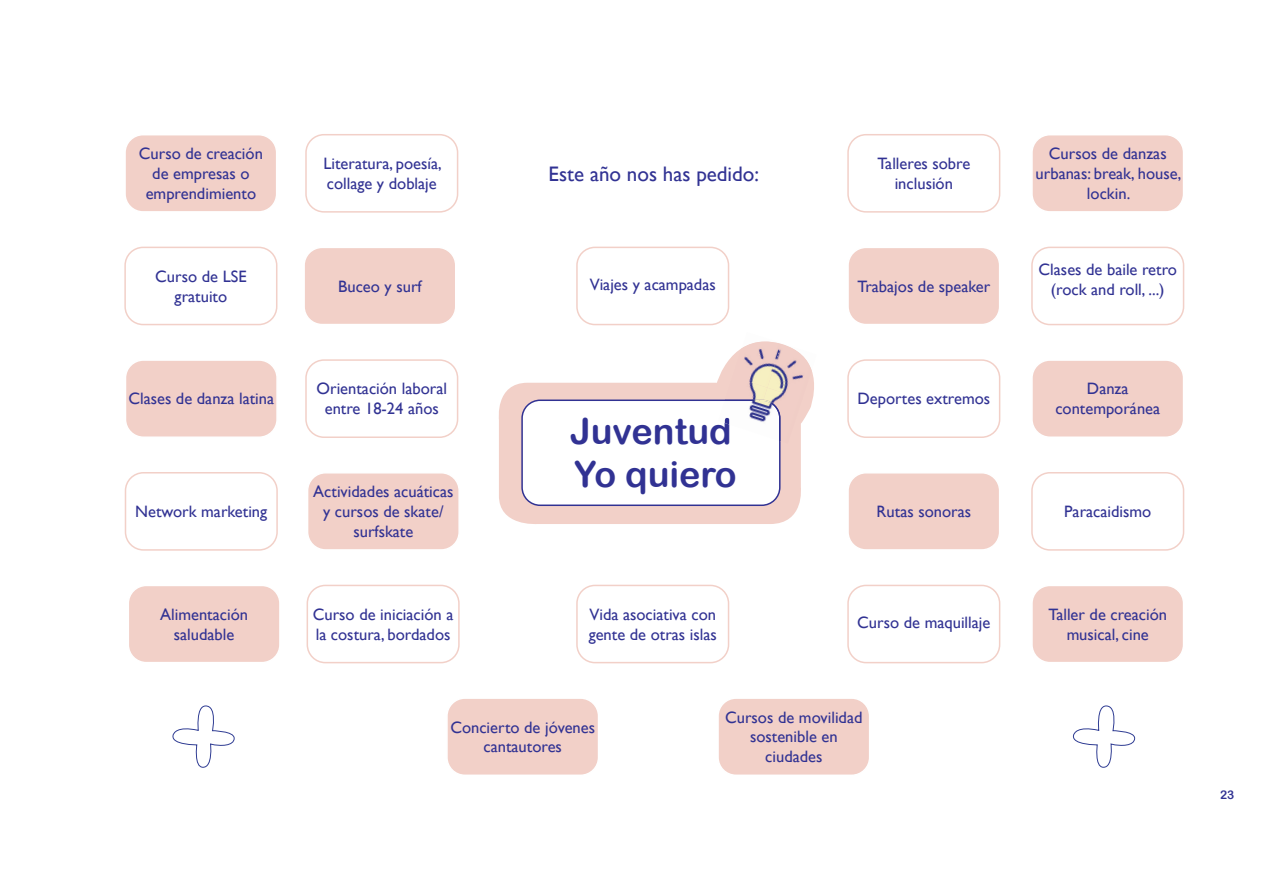
<style>
.page{position:relative;width:1263px;height:893px;background:#fff}
.page>*{position:absolute;margin:0;border:0;box-sizing:border-box;transform-origin:0 0}
.t1{font:36px/43.2px "Arial Rounded MT Bold";color:#313293}
.t2{font:21px "Gill Sans";color:#313293}
.t3{font:16.5px/19.8px "Gill Sans";color:#313293;text-align:center}
.t4{font:12px "Arial Rounded MT Bold";color:#313293}
</style>
<div class="page">
<div style="left:576px;top:247px;width:153px;height:78px;border:2px solid #f2d0c8;border-radius:18px"></div>
<div style="left:1032px;top:135px;width:151px;height:77px;background:#f2d0c8;border-radius:18px"></div>
<div style="left:1031px;top:134px;width:153px;height:79px;border:2px solid #fff;border-radius:18px"></div>
<div style="left:847px;top:359px;width:153px;height:79px;border:2px solid #f2d0c8;border-radius:18px"></div>
<div style="left:1031px;top:247px;width:153px;height:78px;border:2px solid #f2d0c8;border-radius:18px"></div>
<div style="left:125px;top:472px;width:153px;height:79px;border:2px solid #f2d0c8;border-radius:18px"></div>
<div style="left:1032px;top:360px;width:151px;height:77px;background:#f2d0c8;border-radius:18px"></div>
<div style="left:1031px;top:359px;width:153px;height:79px;border:2px solid #fff;border-radius:18px"></div>
<div style="left:305px;top:359px;width:153px;height:79px;border:2px solid #f2d0c8;border-radius:18px"></div>
<div style="left:125px;top:360px;width:152px;height:77px;background:#f2d0c8;border-radius:18px"></div>
<div style="left:125px;top:359px;width:153px;height:79px;border:2px solid #fff;border-radius:18px"></div>
<div style="left:124px;top:247px;width:153px;height:78px;border:2px solid #f2d0c8;border-radius:18px"></div>
<div style="left:125px;top:135px;width:152px;height:77px;background:#f2d0c8;border-radius:18px"></div>
<div style="left:124px;top:134px;width:153px;height:79px;border:2px solid #fff;border-radius:18px"></div>
<div style="left:305px;top:134px;width:153px;height:79px;border:2px solid #f2d0c8;border-radius:18px"></div>
<div style="left:576px;top:585px;width:153px;height:78px;border:2px solid #f2d0c8;border-radius:18px"></div>
<div style="left:848px;top:247px;width:152px;height:78px;background:#f2d0c8;border-radius:18px"></div>
<div style="left:847px;top:247px;width:153px;height:78px;border:2px solid #fff;border-radius:18px"></div>
<div style="left:307px;top:585px;width:153px;height:78px;border:2px solid #f2d0c8;border-radius:18px"></div>
<div style="left:1032px;top:585px;width:151px;height:78px;background:#f2d0c8;border-radius:18px"></div>
<div style="left:1031px;top:585px;width:153px;height:78px;border:2px solid #fff;border-radius:18px"></div>
<div style="left:1031px;top:472px;width:153px;height:79px;border:2px solid #f2d0c8;border-radius:18px"></div>
<div style="left:128px;top:585px;width:152px;height:78px;background:#f2d0c8;border-radius:18px"></div>
<div style="left:128px;top:585px;width:153px;height:78px;border:2px solid #fff;border-radius:18px"></div>
<div style="left:304px;top:247px;width:152px;height:78px;background:#f2d0c8;border-radius:18px"></div>
<div style="left:303px;top:247px;width:153px;height:78px;border:2px solid #fff;border-radius:18px"></div>
<div style="left:847px;top:585px;width:153px;height:78px;border:2px solid #f2d0c8;border-radius:18px"></div>
<div style="left:847px;top:134px;width:153px;height:79px;border:2px solid #f2d0c8;border-radius:18px"></div>
<div style="left:308px;top:473px;width:151px;height:77px;background:#f2d0c8;border-radius:18px"></div>
<div style="left:307px;top:472px;width:153px;height:79px;border:2px solid #fff;border-radius:18px"></div>
<div style="left:848px;top:473px;width:152px;height:77px;background:#f2d0c8;border-radius:18px"></div>
<div style="left:847px;top:472px;width:153px;height:79px;border:2px solid #fff;border-radius:18px"></div>
<svg style="left:498px;top:356px;width:316px;height:168px;fill:#f2d0c8"></svg>
<img style="left:812px;top:356px;width:2px;height:14px">
<img style="left:732px;top:341px;width:49px;height:35px">
<img style="left:767px;top:344px;width:45px;height:55px">
<img style="left:725px;top:376px;width:42px;height:23px">
<img style="left:763px;top:388px;width:39px;height:56px">
<svg style="left:521px;top:399px;width:259px;height:107px"></svg>
<div style="left:718px;top:698px;width:152px;height:77px;background:#f2d0c8;border-radius:18px"></div>
<div style="left:717px;top:697px;width:153px;height:79px;border:2px solid #fff;border-radius:18px"></div>
<div style="left:447px;top:698px;width:151px;height:77px;background:#f2d0c8;border-radius:18px"></div>
<div style="left:446px;top:697px;width:153px;height:79px;border:2px solid #fff;border-radius:18px"></div>
<svg style="left:1072px;top:705px;width:63px;height:62px"></svg>
<svg style="left:172px;top:705px;width:62px;height:62px"></svg>
<p class="t3" style="left:139px;top:144px;width:125px">Curso de creación de empresas o emprendimiento</p>
<p class="t3" style="left:323px;top:153px;width:120px;text-align:left">Literatura, poesía, collage y doblaje</p>
<p class="t2" style="left:548px;top:161px;width:212px">Este año nos has pedido:</p>
<p class="t3" style="left:877px;top:153px;width:94px">Talleres sobre inclusión</p>
<p class="t3" style="left:1036px;top:144px;width:147px">Cursos de danzas urbanas: break, house, lockin.</p>
<p class="t3" style="left:155px;top:266px;width:93px">Curso de LSE gratuito</p>
<p class="t3" style="left:338px;top:276px;width:85px">Buceo y surf</p>
<p class="t3" style="left:590px;top:274px;width:128px">Viajes y acampadas</p>
<p class="t3" style="left:857px;top:276px;width:134px">Trabajos de speaker</p>
<p class="t3" style="left:1039px;top:260px;width:140px">Clases de baile retro (rock and roll, ...)</p>
<p class="t3" style="left:128px;top:389px;width:147px">Clases de danza latina</p>
<p class="t3" style="left:135px;top:501px;width:133px">Network marketing</p>
<p class="t3" style="left:317px;top:379px;width:132px">Orientación laboral entre 18-24 años</p>
<p class="t3" style="left:313px;top:482px;width:142px">Actividades acuáticas y cursos de skate/ surfskate</p>
<h1 class="t1" style="left:570px;top:409px;width:168px">Juventud<br>Yo quiero</h1>
<p class="t3" style="left:857px;top:389px;width:134px">Deportes extremos</p>
<p class="t3" style="left:877px;top:501px;width:96px">Rutas sonoras</p>
<p class="t3" style="left:1055px;top:379px;width:106px">Danza contemporánea</p>
<p class="t3" style="left:1064px;top:501px;width:89px">Paracaidismo</p>
<p class="t3" style="left:160px;top:604px;width:89px">Alimentación saludable</p>
<p class="t3" style="left:313px;top:604px;width:142px;text-align:left">Curso de iniciación a la costura, bordados</p>
<p class="t3" style="left:1048px;top:604px;width:120px">Taller de creación musical, cine</p>
<p class="t3" style="left:589px;top:604px;width:130px;text-align:left">Vida asociativa con gente de otras islas</p>
<p class="t3" style="left:857px;top:612px;width:135px">Curso de maquillaje</p>
<p class="t3" style="left:450px;top:717px;width:146px">Concierto de jóvenes cantautores</p>
<p class="t3" style="left:725px;top:707px;width:139px">Cursos de movilidad sostenible en ciudades</p>
<p class="t4" style="left:1220px;top:787px;width:16px">23</p>
</div>
